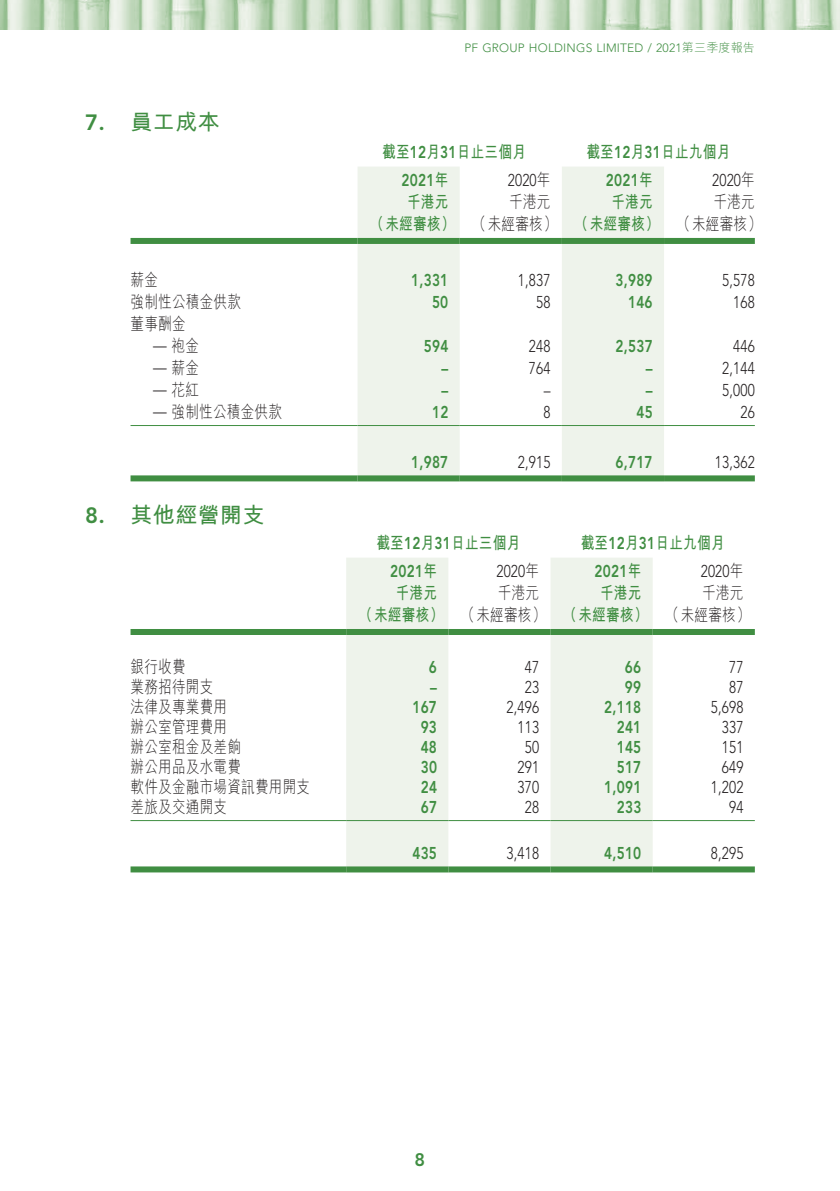
<style>
.page{position:relative;width:840px;height:1191px;background:#fff}
.page>*{position:absolute;margin:0;border:0;box-sizing:border-box;transform-origin:0 0}
.t1{font:700 22px "M Hei HK";letter-spacing:.02em;color:#408e42}
.t2{font:800 18px "Avenir LT Std";color:#408e42}
.t3{font:300 17px/22px "M Hei HK";letter-spacing:.015em;color:#231f20;scale:.8 1}
.t4{font:300 17px "Avenir LT Std";letter-spacing:.015em;color:#231f20;scale:.8 1}
.t5{font:800 17px "Avenir LT Std";letter-spacing:.02em;color:#408e42;scale:.8 1}
.t6{font:700 17px "M Hei HK";letter-spacing:.02em;color:#408e42;scale:.8 1}
.t7{font:300 12px "Avenir LT Std";letter-spacing:.015em;color:#408e42}
.s1{font-family:"Avenir LT Std";font-weight:800}
.s2{font-family:"M Hei HK"}
.s3{font-family:"M Hei HK";font-weight:700}
.s4{font-weight:700;color:#408e42}
.s5{font-family:"Avenir LT Std"}
</style>
<div class="page">
<img style="left:0;top:0;width:839px;height:29px">
<svg style="left:357px;top:167px;width:306px;height:308px;fill:#eef3eb"></svg>
<div style="left:130px;top:238px;width:227px;height:6px;background:#408e42"></div>
<div style="left:357px;top:238px;width:102px;height:6px;background:#408e42"></div>
<div style="left:459px;top:238px;width:102px;height:6px;background:#408e42"></div>
<div style="left:561px;top:238px;width:102px;height:6px;background:#408e42"></div>
<div style="left:663px;top:238px;width:91px;height:6px;background:#408e42"></div>
<hr style="left:130px;top:425px;width:227px;height:1px;background:#408e42">
<hr style="left:357px;top:425px;width:102px;height:1px;background:#408e42">
<hr style="left:459px;top:425px;width:102px;height:1px;background:#408e42">
<hr style="left:561px;top:425px;width:102px;height:1px;background:#408e42">
<hr style="left:663px;top:425px;width:91px;height:1px;background:#408e42">
<div style="left:130px;top:475px;width:227px;height:6px;background:#408e42"></div>
<div style="left:357px;top:475px;width:102px;height:6px;background:#408e42"></div>
<div style="left:459px;top:475px;width:102px;height:6px;background:#408e42"></div>
<div style="left:561px;top:475px;width:102px;height:6px;background:#408e42"></div>
<div style="left:663px;top:475px;width:91px;height:6px;background:#408e42"></div>
<svg style="left:346px;top:558px;width:306px;height:308px;fill:#eef3eb"></svg>
<div style="left:130px;top:629px;width:216px;height:6px;background:#408e42"></div>
<div style="left:346px;top:629px;width:102px;height:6px;background:#408e42"></div>
<div style="left:448px;top:629px;width:102px;height:6px;background:#408e42"></div>
<div style="left:550px;top:629px;width:102px;height:6px;background:#408e42"></div>
<div style="left:652px;top:629px;width:102px;height:6px;background:#408e42"></div>
<hr style="left:130px;top:820px;width:216px;height:1px;background:#408e42">
<hr style="left:346px;top:820px;width:102px;height:1px;background:#408e42">
<hr style="left:448px;top:820px;width:102px;height:1px;background:#408e42">
<hr style="left:550px;top:820px;width:102px;height:1px;background:#408e42">
<hr style="left:652px;top:820px;width:102px;height:1px;background:#408e42">
<div style="left:130px;top:866px;width:216px;height:6px;background:#408e42"></div>
<div style="left:346px;top:866px;width:102px;height:6px;background:#408e42"></div>
<div style="left:448px;top:866px;width:102px;height:6px;background:#408e42"></div>
<div style="left:550px;top:866px;width:102px;height:6px;background:#408e42"></div>
<div style="left:652px;top:866px;width:102px;height:6px;background:#408e42"></div>
<p class="t1" style="left:85px;top:106px;width:136px"><span class="s1">7.</span> 員工成本</p>
<p class="t7" style="left:464px;top:40px;width:292px">PF GROUP HOLDINGS LIMITED / 2021<span class="s2">第三季度報告</span></p>
<p class="t6" style="left:382px;top:140px;width:181px">截至<span class="s1">12</span>月<span class="s1">31</span>日止三個月</p>
<p class="t6" style="left:586px;top:140px;width:181px">截至<span class="s1">12</span>月<span class="s1">31</span>日止九個月</p>
<p class="t5" style="left:401px;top:170px;width:60px">2021<span class="s3">年</span></p>
<p class="t4" style="left:507px;top:170px;width:55px">2020<span class="s2">年</span></p>
<p class="t5" style="left:605px;top:170px;width:60px">2021<span class="s3">年</span></p>
<p class="t4" style="left:711px;top:170px;width:55px">2020<span class="s2">年</span></p>
<p class="t6" style="left:407px;top:190px;width:53px">千港元</p>
<p class="t3" style="left:509px;top:190px;width:53px">千港元</p>
<p class="t6" style="left:611px;top:190px;width:53px">千港元</p>
<p class="t3" style="left:370px;top:190px;width:490px;text-indent:343px">千港元<span class="s4">（未經審核）</span> （未經審核） <span class="s4">（未經審核）</span> （未經審核）</p>
<p class="t3" style="left:130px;top:268px;width:36px">薪金</p>
<p class="t5" style="left:411px;top:270px;width:48px">1,331</p>
<p class="t4" style="left:517px;top:270px;width:42px">1,837</p>
<p class="t5" style="left:615px;top:270px;width:48px">3,989</p>
<p class="t4" style="left:721px;top:270px;width:42px">5,578</p>
<p class="t3" style="left:130px;top:290px;width:139px">強制性公積金供款</p>
<p class="t5" style="left:432px;top:292px;width:22px">50</p>
<p class="t4" style="left:536px;top:292px;width:19px">58</p>
<p class="t5" style="left:627px;top:292px;width:32px">146</p>
<p class="t4" style="left:732px;top:292px;width:29px">168</p>
<p class="t3" style="left:130px;top:312px;width:70px">董事酬金</p>
<p class="t3" style="left:153px;top:334px;width:59px"><span class="s5">—</span> 袍金</p>
<p class="t5" style="left:423px;top:336px;width:32px">594</p>
<p class="t4" style="left:528px;top:336px;width:29px">248</p>
<p class="t5" style="left:615px;top:336px;width:48px">2,537</p>
<p class="t4" style="left:732px;top:336px;width:29px">446</p>
<p class="t3" style="left:153px;top:356px;width:59px"><span class="s5">—</span> 薪金</p>
<p class="t5" style="left:441px;top:358px;width:10px">–</p>
<p class="t4" style="left:528px;top:358px;width:29px">764</p>
<p class="t5" style="left:645px;top:358px;width:10px">–</p>
<p class="t4" style="left:721px;top:358px;width:42px">2,144</p>
<p class="t3" style="left:153px;top:378px;width:59px"><span class="s5">—</span> 花紅</p>
<p class="t5" style="left:441px;top:380px;width:10px">–</p>
<p class="t4" style="left:543px;top:380px;width:10px">–</p>
<p class="t5" style="left:645px;top:380px;width:10px">–</p>
<p class="t4" style="left:721px;top:380px;width:42px">5,000</p>
<p class="t3" style="left:153px;top:400px;width:162px"><span class="s5">—</span> 強制性公積金供款</p>
<p class="t5" style="left:432px;top:402px;width:22px">12</p>
<p class="t4" style="left:543px;top:402px;width:10px">8</p>
<p class="t5" style="left:636px;top:402px;width:22px">45</p>
<p class="t4" style="left:740px;top:402px;width:19px">26</p>
<p class="t5" style="left:411px;top:452px;width:48px">1,987</p>
<p class="t4" style="left:517px;top:452px;width:42px">2,915</p>
<p class="t5" style="left:615px;top:452px;width:48px">6,717</p>
<p class="t4" style="left:714px;top:452px;width:51px">13,362</p>
<p class="t1" style="left:85px;top:499px;width:181px"><span class="s1">8.</span> 其他經營開支</p>
<p class="t6" style="left:376px;top:531px;width:181px">截至<span class="s1">12</span>月<span class="s1">31</span>日止三個月</p>
<p class="t6" style="left:580px;top:531px;width:181px">截至<span class="s1">12</span>月<span class="s1">31</span>日止九個月</p>
<p class="t5" style="left:390px;top:561px;width:60px">2021<span class="s3">年</span></p>
<p class="t4" style="left:496px;top:561px;width:55px">2020<span class="s2">年</span></p>
<p class="t5" style="left:594px;top:561px;width:60px">2021<span class="s3">年</span></p>
<p class="t4" style="left:700px;top:561px;width:55px">2020<span class="s2">年</span></p>
<p class="t6" style="left:395px;top:581px;width:53px">千港元</p>
<p class="t3" style="left:497px;top:581px;width:53px">千港元</p>
<p class="t6" style="left:599px;top:581px;width:53px">千港元</p>
<p class="t3" style="left:358px;top:581px;width:490px;text-indent:343px">千港元<span class="s4">（未經審核）</span> （未經審核） <span class="s4">（未經審核）</span> （未經審核）</p>
<p class="t3" style="left:130px;top:655px;width:70px">銀行收費</p>
<p class="t5" style="left:428px;top:657px;width:12px">6</p>
<p class="t4" style="left:524px;top:657px;width:19px">47</p>
<p class="t5" style="left:624px;top:657px;width:22px">66</p>
<p class="t4" style="left:728px;top:657px;width:19px">77</p>
<p class="t3" style="left:130px;top:675px;width:105px">業務招待開支</p>
<p class="t5" style="left:430px;top:677px;width:10px">–</p>
<p class="t4" style="left:524px;top:677px;width:19px">23</p>
<p class="t5" style="left:624px;top:677px;width:22px">99</p>
<p class="t4" style="left:728px;top:677px;width:19px">87</p>
<p class="t3" style="left:130px;top:695px;width:122px">法律及專業費用</p>
<p class="t5" style="left:412px;top:697px;width:32px">167</p>
<p class="t4" style="left:506px;top:697px;width:42px">2,496</p>
<p class="t5" style="left:603px;top:697px;width:48px">2,118</p>
<p class="t4" style="left:710px;top:697px;width:42px">5,698</p>
<p class="t3" style="left:130px;top:715px;width:122px">辦公室管理費用</p>
<p class="t5" style="left:420px;top:717px;width:22px">93</p>
<p class="t4" style="left:517px;top:717px;width:29px">113</p>
<p class="t5" style="left:616px;top:717px;width:32px">241</p>
<p class="t4" style="left:721px;top:717px;width:29px">337</p>
<p class="t3" style="left:130px;top:735px;width:139px">辦公室租金及差餉</p>
<p class="t5" style="left:420px;top:737px;width:22px">48</p>
<p class="t4" style="left:524px;top:737px;width:19px">50</p>
<p class="t5" style="left:616px;top:737px;width:32px">145</p>
<p class="t4" style="left:721px;top:737px;width:29px">151</p>
<p class="t3" style="left:130px;top:755px;width:139px">辦公用品及水電費</p>
<p class="t5" style="left:420px;top:757px;width:22px">30</p>
<p class="t4" style="left:517px;top:757px;width:29px">291</p>
<p class="t5" style="left:616px;top:757px;width:32px">517</p>
<p class="t4" style="left:721px;top:757px;width:29px">649</p>
<p class="t3" style="left:130px;top:775px;width:226px">軟件及金融市場資訊費用開支</p>
<p class="t5" style="left:420px;top:777px;width:22px">24</p>
<p class="t4" style="left:517px;top:777px;width:29px">370</p>
<p class="t5" style="left:603px;top:777px;width:48px">1,091</p>
<p class="t4" style="left:710px;top:777px;width:42px">1,202</p>
<p class="t3" style="left:130px;top:795px;width:122px">差旅及交通開支</p>
<p class="t5" style="left:420px;top:797px;width:22px">67</p>
<p class="t4" style="left:524px;top:797px;width:19px">28</p>
<p class="t5" style="left:616px;top:797px;width:32px">233</p>
<p class="t4" style="left:728px;top:797px;width:19px">94</p>
<p class="t5" style="left:412px;top:843px;width:32px">435</p>
<p class="t4" style="left:506px;top:843px;width:42px">3,418</p>
<p class="t5" style="left:603px;top:843px;width:48px">4,510</p>
<p class="t4" style="left:710px;top:843px;width:42px">8,295</p>
<p class="t2" style="left:414px;top:1149px;width:12px">8</p>
</div>
